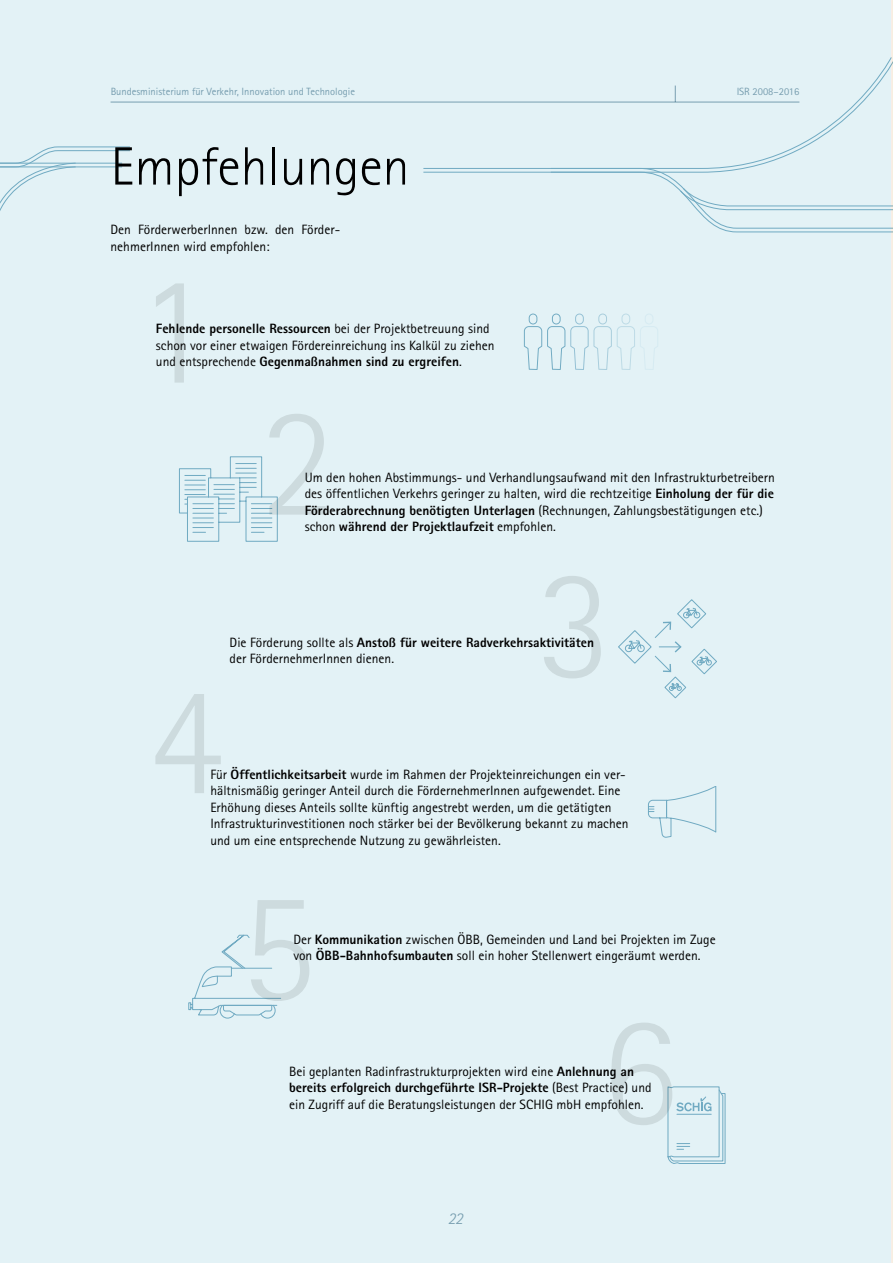
<style>
.page{position:relative;width:893px;height:1263px;background:#e3f2f6}
.page>*{position:absolute;margin:0;border:0;box-sizing:border-box;transform-origin:0 0}
.head{font:300 54px "Rotis Sans Serif";color:#000}
.t1{font:italic 300 16.5px "Rotis Sans Serif";color:#528097}
.txt{font:13.5px/16.5px "Rotis Sans Serif";color:#000}
.t2{font:10.5px "Rotis Sans Serif";color:#528097}
.s1{font-weight:800}
</style>
<div class="page">
<hr style="left:111px;top:102px;width:688px;height:1px;background:#528097">
<svg style="left:156px;top:283px;width:28px;height:100px;background:#dae8ec"></svg>
<svg style="left:544px;top:576px;width:57px;height:102px;background:#dcebee"></svg>
<svg style="left:155px;top:694px;width:66px;height:99px;background:#dcebef"></svg>
<div style="left:423px;top:56px;width:469px;height:113px;background:#e3f2f6"></div>
<svg style="left:550px;top:168px;width:343px;height:65px;background:#dcedf2"></svg>
<div style="left:0;top:146px;width:131px;height:273px;background:#e3f2f6"></div>
<svg style="left:524px;top:314px;width:134px;height:56px;background:#dbedf2"></svg>
<svg style="left:179px;top:414px;width:147px;height:128px;background:#d9eaf0"></svg>
<svg style="left:617px;top:599px;width:101px;height:100px;background:#daecf2"></svg>
<svg style="left:648px;top:786px;width:68px;height:52px;background:#daecf2"></svg>
<svg style="left:188px;top:900px;width:121px;height:119px;background:#dbebf0"></svg>
<svg style="left:611px;top:1022px;width:115px;height:142px;background:#daebf0"></svg>
<p class="t2" style="left:111px;top:85px;width:246px">Bundesministerium für Verkehr, Innovation und Technologie</p>
<p class="t2" style="left:736px;top:85px;width:64px">ISR 2008–2016</p>
<h1 class="head" style="left:111px;top:135px;width:300px">Empfehlungen</h1>
<p class="txt" style="left:111px;top:221px;width:231px">Den FörderwerberInnen bzw. den Förder&shy;nehmerInnen wird empfohlen:</p>
<p class="txt" style="left:156px;top:320px;width:340px"><span class="s1">Fehlende personelle Ressourcen</span> bei der Projektbetreuung sind schon vor einer etwaigen Fördereinreichung ins Kalkül zu ziehen und entsprechende <span class="s1">Gegenmaßnahmen sind zu ergreifen</span>.</p>
<p class="txt" style="left:305px;top:469px;width:472px">Um den hohen Abstimmungs- und Verhandlungsaufwand mit den Infrastrukturbetreibern des öffentlichen Verkehrs geringer zu halten, wird die rechtzeitige <span class="s1">Einholung der für die Förderabrechnung benötigten Unterlagen</span> (Rechnungen, Zahlungsbestätigungen etc.) schon <span class="s1">während der Projektlaufzeit</span> empfohlen.</p>
<p class="txt" style="left:230px;top:634px;width:366px">Die Förderung sollte als <span class="s1">Anstoß für weitere Radverkehrsaktivitäten </span>der FördernehmerInnen dienen.</p>
<p class="txt" style="left:210px;top:766px;width:420px">Für <span class="s1">Öffentlichkeitsarbeit</span> wurde im Rahmen der Projekteinreichungen ein ver&shy;hältnismäßig geringer Anteil durch die FördernehmerInnen aufgewendet. Eine Erhöhung dieses Anteils sollte künftig angestrebt werden, um die getätigten Infrastrukturinvestitionen noch stärker bei der Bevölkerung bekannt zu machen und um eine entsprechende Nutzung zu gewährleisten.</p>
<p class="txt" style="left:293px;top:931px;width:424px">Der <span class="s1">Kommunikation</span> zwischen ÖBB, Gemeinden und Land bei Projekten im Zuge von <span class="s1">ÖBB-Bahnhofsumbauten</span> soll ein hoher Stellenwert eingeräumt werden.</p>
<p class="txt" style="left:289px;top:1063px;width:364px">Bei geplanten Radinfrastrukturprojekten wird eine <span class="s1">Anlehnung an bereits erfolgreich durchgeführte ISR-Projekte</span> (Best Practice) und ein Zugriff auf die Beratungsleistungen der SCHIG mbH empfohlen.</p>
<p class="t1" style="left:447px;top:1208px;width:17px">22</p>
</div>
